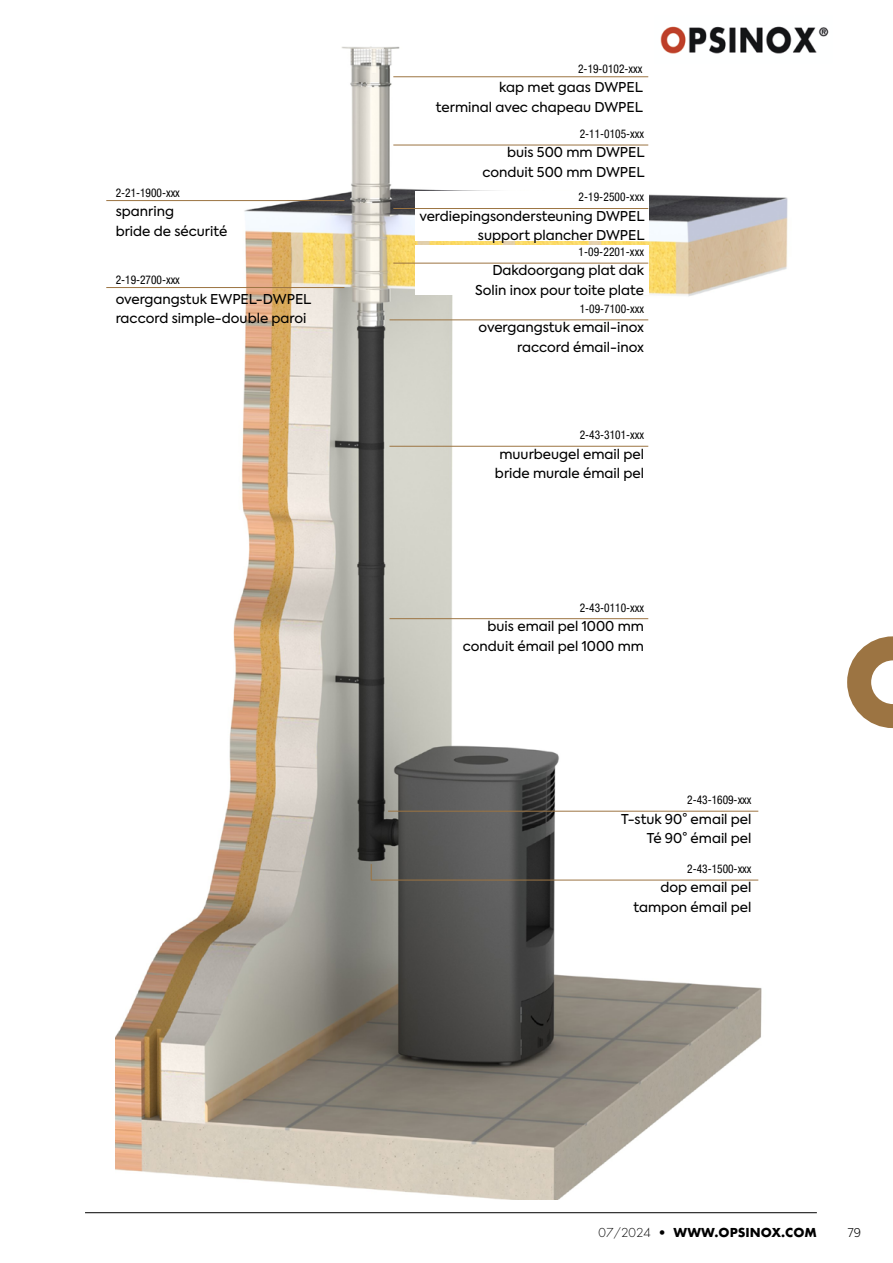
<style>
.page{position:relative;width:893px;height:1263px;background:#fff}
.page>*{position:absolute;margin:0;border:0;box-sizing:border-box;transform-origin:0 0}
.t1{font:13.5px "Axiforma";color:#000}
.ref{font:condensed 12px "Helvetica Neue LT Std";color:#000;scale:.95 1}
.t2{font:700 12px "Futura";color:#000}
.t3{font:300 12px "Axiforma";color:#000}
.s1{font-family:"Futura Std";font-weight:300}
</style>
<div class="page">
<hr style="left:85px;top:1212px;width:732px;height:1px;background:#000">
<svg style="left:847px;top:636px;width:46px;height:92px"></svg>
<img style="left:116px;top:46px;width:672px;height:1153px">
<hr style="left:389px;top:320px;width:259px;height:1px;background:#9c7442">
<hr style="left:389px;top:618px;width:259px;height:1px;background:#9c7442">
<hr style="left:393px;top:145px;width:255px;height:1px;background:#9c7442">
<hr style="left:389px;top:446px;width:259px;height:1px;background:#9c7442">
<hr style="left:388px;top:811px;width:370px;height:1px;background:#9c7442">
<svg style="left:371px;top:864px;width:388px;height:16px"></svg>
<div style="left:415px;top:191px;width:233px;height:49px;background:#fff"></div>
<div style="left:415px;top:246px;width:233px;height:49px;background:#fff"></div>
<hr style="left:93px;top:200px;width:251px;height:1px;background:#9c7442">
<div style="left:85px;top:190px;width:21px;height:21px;background:#fff;border-radius:50%"></div>
<hr style="left:393px;top:77px;width:255px;height:1px;background:#9c7442">
<hr style="left:93px;top:287px;width:251px;height:1px;background:#9c7442">
<div style="left:85px;top:277px;width:21px;height:21px;background:#fff;border-radius:50%"></div>
<hr style="left:393px;top:208px;width:255px;height:1px;background:#9c7442">
<hr style="left:393px;top:263px;width:255px;height:1px;background:#9c7442">
<img style="left:655px;top:26px;width:174px;height:38px">
<p class="ref" style="left:116px;top:185px;width:69px">2-21-1900-xxx</p>
<p class="t1" style="left:116px;top:202px;width:60px">spanring</p>
<p class="t1" style="left:116px;top:222px;width:113px">bride de sécurité</p>
<p class="ref" style="left:116px;top:273px;width:69px">2-19-2700-xxx</p>
<p class="t1" style="left:116px;top:290px;width:197px">overgangstuk EWPEL-DWPEL</p>
<p class="t1" style="left:116px;top:309px;width:192px">raccord simple-double paroi</p>
<p class="ref" style="left:578px;top:61px;width:69px">2-19-0102-xxx</p>
<p class="t1" style="left:499px;top:78px;width:145px">kap met gaas DWPEL</p>
<p class="t1" style="left:436px;top:98px;width:209px">terminal avec chapeau DWPEL</p>
<p class="ref" style="left:580px;top:127px;width:69px">2-11-0105-xxx</p>
<p class="t1" style="left:507px;top:144px;width:139px">buis 500 mm DWPEL</p>
<p class="t1" style="left:482px;top:163px;width:164px">conduit 500 mm DWPEL</p>
<p class="ref" style="left:578px;top:190px;width:71px">2-19-2500-xxx</p>
<p class="t1" style="left:419px;top:207px;width:227px">verdiepingsondersteuning DWPEL</p>
<p class="t1" style="left:478px;top:227px;width:168px">support plancher DWPEL</p>
<p class="ref" style="left:578px;top:245px;width:71px">1-09-2201-xxx</p>
<p class="t1" style="left:492px;top:262px;width:153px">Dakdoorgang plat dak</p>
<p class="t1" style="left:475px;top:281px;width:170px">Solin inox pour toite plate</p>
<p class="ref" style="left:580px;top:301px;width:69px">1-09-7100-xxx</p>
<p class="t1" style="left:479px;top:319px;width:167px">overgangstuk email-inox</p>
<p class="t1" style="left:517px;top:338px;width:128px">raccord émail-inox</p>
<p class="ref" style="left:580px;top:428px;width:69px">2-43-3101-xxx</p>
<p class="t1" style="left:499px;top:445px;width:146px">muurbeugel email pel</p>
<p class="t1" style="left:495px;top:464px;width:151px">bride murale émail pel</p>
<p class="ref" style="left:580px;top:600px;width:69px">2-43-0110-xxx</p>
<p class="t1" style="left:488px;top:617px;width:158px">buis email pel 1000 mm</p>
<p class="t1" style="left:463px;top:637px;width:183px">conduit émail pel 1000 mm</p>
<p class="ref" style="left:687px;top:793px;width:69px">2-43-1609-xxx</p>
<p class="t1" style="left:621px;top:810px;width:132px">T-stuk 90° email pel</p>
<p class="t1" style="left:647px;top:829px;width:106px">Té 90° émail pel</p>
<p class="ref" style="left:687px;top:862px;width:69px">2-43-1500-xxx</p>
<p class="t1" style="left:660px;top:879px;width:93px">dop email pel</p>
<p class="t1" style="left:633px;top:898px;width:120px">tampon émail pel</p>
<p class="t2" style="left:599px;top:1224px;width:220px"><span class="s1">07/2024 •</span> WWW.OPSINOX.COM</p>
<p class="t3" style="left:848px;top:1225px;width:15px">79</p>
</div>
